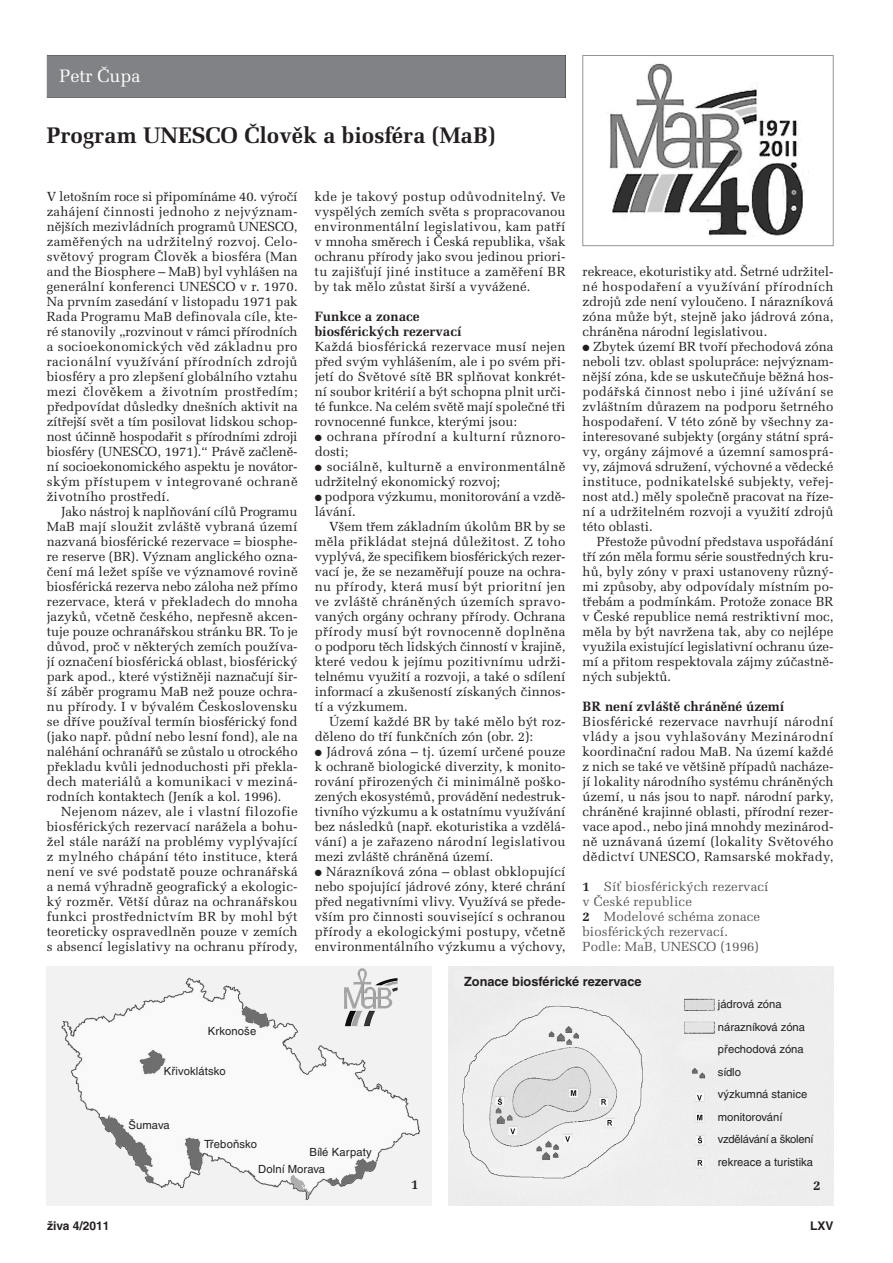
<style>
.page{position:relative;width:893px;height:1263px;background:#fff}
.page>*{position:absolute;margin:0;border:0;box-sizing:border-box;transform-origin:0 0}
.t1{font:700 22.5px "Melior CE";color:#231f20}
.t2{font:18px "Melior CE";color:#fff}
.t3{font:700 13.5px/15px "Melior CE";color:#231f20}
.t4{font:13.2px/15px "Melior CE";letter-spacing:.005em;color:#231f20;text-align:justify}
.t5{font:13.2px/15px "Melior CE";letter-spacing:.005em;color:#57585a}
.t6{font:13.2px/15px "Melior CE";letter-spacing:.035em;color:#231f20}
.t7{font:700 12.75px "Helvetica CE";color:#231f20}
.t8{font:700 12px "Helvetica CE";color:#231f20}
.t9{font:11.25px/22.5px "Helvetica CE";color:#231f20}
.s1{font-weight:700;color:#231f20}
</style>
<div class="page">
<div style="left:47px;top:55px;width:519px;height:43px;background:#808285"></div>
<img style="left:606px;top:63px;width:199px;height:173px">
<div style="left:583px;top:55px;width:250px;height:191px;border:1px solid #939598"></div>
<img style="left:449px;top:966px;width:384px;height:240px">
<img style="left:47px;top:966px;width:385px;height:239px">
<h2 class="t2" style="left:60px;top:70px;width:83px">Petr Čupa</h2>
<h1 class="t1" style="left:47px;top:127px;width:450px">Program UNESCO Člověk a biosféra (MaB)</h1>
<p class="t4" style="left:47px;top:191px;width:252px">V letošním roce si připomínáme 40. výročí zahájení činnosti jednoho z nejvýznam&shy;nějších mezivládních programů UNESCO, zaměřených na udržitelný rozvoj. Celo&shy;světový program Člověk a biosféra (Man and the Biosphere – MaB) byl vyhlášen na generální konferenci UNESCO v r. 1970.<br>Na prvním zasedání v listopadu 1971 pak Rada Programu MaB definovala cíle, kte&shy;ré stanovily „rozvinout v rámci přírodních a socioekonomických věd základnu pro racionální využívání přírodních zdrojů biosféry a pro zlepšení globálního vztahu mezi člověkem a životním prostředím; předpovídat důsledky dnešních aktivit na zítřejší svět a tím posilovat lidskou schop&shy;nost účinně hospodařit s přírodními zdroji biosféry (UNESCO, 1971).“ Právě začleně&shy;ní socioekonomického aspektu je novátor&shy;ským přístupem v integrované ochraně životního prostředí.</p>
<p class="t4" style="left:47px;top:506px;width:252px;text-indent:14px">Jako nástroj k naplňování cílů Programu MaB mají sloužit zvláště vybraná území nazvaná biosférické rezervace = biosphe&shy;re reserve (BR). Význam anglického ozna&shy;čení má ležet spíše ve významové rovině biosférická rezerva nebo záloha než přímo rezervace, která v překladech do mnoha jazyků, včetně českého, nepřesně akcen&shy;tuje pouze ochranářskou stránku BR. To je důvod, proč v některých zemích používa&shy;jí označení biosférická oblast, biosférický park apod., které výstižněji naznačují šir&shy;ší záběr programu MaB než pouze ochra&shy;nu přírody. I v bývalém Československu se dříve používal termín biosférický fond (jako např. půdní nebo lesní fond), ale na naléhání ochranářů se zůstalo u otrockého překladu kvůli jednoduchosti při překla&shy;dech materiálů a komunikaci v meziná&shy;rodních kontaktech (Jeník a kol. 1996).</p>
<p class="t4" style="left:47px;top:806px;width:252px;text-indent:14px">Nejenom název, ale i vlastní filozofie biosférických rezervací narážela a bohu&shy;žel stále naráží na problémy vyplývající z mylného chápání této instituce, která není ve své podstatě pouze ochranářská a nemá výhradně geografický a ekologic&shy;ký rozměr. Větší důraz na ochranářskou funkci prostřednictvím BR by mohl být teoreticky ospravedlněn pouze v zemích s absencí legislativy na ochranu přírody,</p>
<p class="t4" style="left:315px;top:191px;width:252px">kde je takový postup odůvodnitelný. Ve vyspělých zemích světa s propracovanou environmentální legislativou, kam patří v mnoha směrech i Česká republika, však ochranu přírody jako svou jedinou priori&shy;tu zajišťují jiné instituce a zaměření BR by tak mělo zůstat širší a vyvážené.</p>
<p class="t3" style="left:315px;top:311px;width:148px">Funkce a zonace biosférických rezervací</p>
<p class="t4" style="left:315px;top:341px;width:252px">Každá biosférická rezervace musí nejen před svým vyhlášením, ale i po svém při&shy;jetí do Světové sítě BR splňovat konkrét&shy;ní soubor kritérií a být schopna plnit urči&shy;té funkce. Na celém světě mají společné tři rovnocenné funkce, kterými jsou:</p>
<p class="t6" style="left:315px;top:431px;width:252px">● ochrana přírodní a kulturní různoro&shy;dosti;</p>
<p class="t4" style="left:315px;top:461px;width:252px">● sociálně, kulturně a environmentálně udržitelný ekonomický rozvoj;</p>
<p class="t4" style="left:315px;top:491px;width:252px">● podpora výzkumu, monitorování a vzdě&shy;lávání.</p>
<p class="t4" style="left:315px;top:521px;width:252px;text-indent:14px">Všem třem základním úkolům BR by se měla přikládat stejná důležitost. Z toho vyplývá, že specifikem biosférických rezer&shy;vací je, že se nezaměřují pouze na ochra&shy;nu přírody, která musí být prioritní jen ve zvláště chráněných územích spravo&shy;vaných orgány ochrany přírody. Ochrana přírody musí být rovnocenně doplněna o podporu těch lidských činností v krajině, které vedou k jejímu pozitivnímu udrži&shy;telnému využití a rozvoji, a také o sdílení informací a zkušeností získaných činnos&shy;tí a výzkumem.</p>
<p class="t4" style="left:315px;top:716px;width:252px;text-indent:14px">Území každé BR by také mělo být roz&shy;děleno do tří funkčních zón (obr. 2):</p>
<p class="t4" style="left:315px;top:746px;width:252px">● Jádrová zóna – tj. území určené pouze k ochraně biologické diverzity, k monito&shy;rování přirozených či minimálně poško&shy;zených ekosystémů, provádění nedestruk&shy;tivního výzkumu a k ostatnímu využívání bez následků (např. ekoturistika a vzdělá&shy;vání) a je zařazeno národní legislativou mezi zvláště chráněná území.</p>
<p class="t4" style="left:315px;top:866px;width:252px">● Nárazníková zóna – oblast obklopující nebo spojující jádrové zóny, které chrání před negativními vlivy. Využívá se přede&shy;vším pro činnosti související s ochranou přírody a ekologickými postupy, včetně environmentálního výzkumu a výchovy,</p>
<p class="t4" style="left:583px;top:266px;width:252px">rekreace, ekoturistiky atd. Šetrné udržitel&shy;né hospodaření a využívání přírodních zdrojů zde není vyloučeno. I nárazníková zóna může být, stejně jako jádrová zóna, chráněna národní legislativou.</p>
<p class="t4" style="left:583px;top:341px;width:252px">● Zbytek území BR tvoří přechodová zóna neboli tzv. oblast spolupráce: nejvýznam&shy;nější zóna, kde se uskutečňuje běžná hos&shy;podářská činnost nebo i jiné užívání se zvláštním důrazem na podporu šetrného hospodaření. V této zóně by všechny za&shy;interesované subjekty (orgány státní sprá&shy;vy, orgány zájmové a územní samosprá&shy;vy, zájmová sdružení, výchovné a vědecké instituce, podnikatelské subjekty, veřej&shy;nost atd.) měly společně pracovat na říze&shy;ní a udržitelném rozvoji a využití zdrojů této oblasti.</p>
<p class="t4" style="left:583px;top:536px;width:252px;text-indent:14px">Přestože původní představa uspořádání tří zón měla formu série soustředných kru&shy;hů, byly zóny v praxi ustanoveny různý&shy;mi způsoby, aby odpovídaly místním po&shy;třebám a podmínkám. Protože zonace BR v České republice nemá restriktivní moc, měla by být navržena tak, aby co nejlépe využila existující legislativní ochranu úze&shy;mí a přitom respektovala zájmy zúčastně&shy;ných subjektů.</p>
<p class="t3" style="left:583px;top:701px;width:203px">BR není zvláště chráněné území</p>
<p class="t4" style="left:583px;top:716px;width:252px">Biosférické rezervace navrhují národní vlády a jsou vyhlašovány Mezinárodní koordinační radou MaB. Na území každé z nich se také ve většině případů nacháze&shy;jí lokality národního systému chráněných území, u nás jsou to např. národní parky, chráněné krajinné oblasti, přírodní rezer&shy;vace apod., nebo jiná mnohdy mezinárod&shy;ně uznávaná území (lokality Světového dědictví UNESCO, Ramsarské mokřady,</p>
<p class="t5" style="left:583px;top:881px;width:188px"><span class="s1">1</span> Síť biosférických rezervací v České republice<br><span class="s1">2</span> Modelové schéma zonace biosférických rezervací.<br>Podle: MaB, UNESCO (1996)</p>
<p class="t9" style="left:208px;top:1021px;width:50px">Krkonoše</p>
<p class="t9" style="left:164px;top:1061px;width:63px">Křivoklátsko</p>
<p class="t9" style="left:128px;top:1114px;width:43px">Šumava</p>
<p class="t9" style="left:204px;top:1133px;width:54px">Třeboňsko</p>
<p class="t9" style="left:309px;top:1141px;width:64px">Bílé Karpaty</p>
<p class="t9" style="left:258px;top:1159px;width:69px">Dolní Morava</p>
<p class="t7" style="left:464px;top:976px;width:179px">Zonace biosférické rezervace</p>
<p class="t9" style="left:718px;top:994px;width:97px">jádrová zóna nárazníková zóna přechodová zóna sídlo<br>výzkumná stanice monitorování vzdělávání a školení rekreace a turistika</p>
<p class="t3" style="left:411px;top:1179px;width:9px">1</p>
<p class="t3" style="left:813px;top:1179px;width:9px">2</p>
<p class="t8" style="left:47px;top:1221px;width:64px">živa 4/2011</p>
<p class="t8" style="left:810px;top:1221px;width:25px">LXV</p>
</div>
